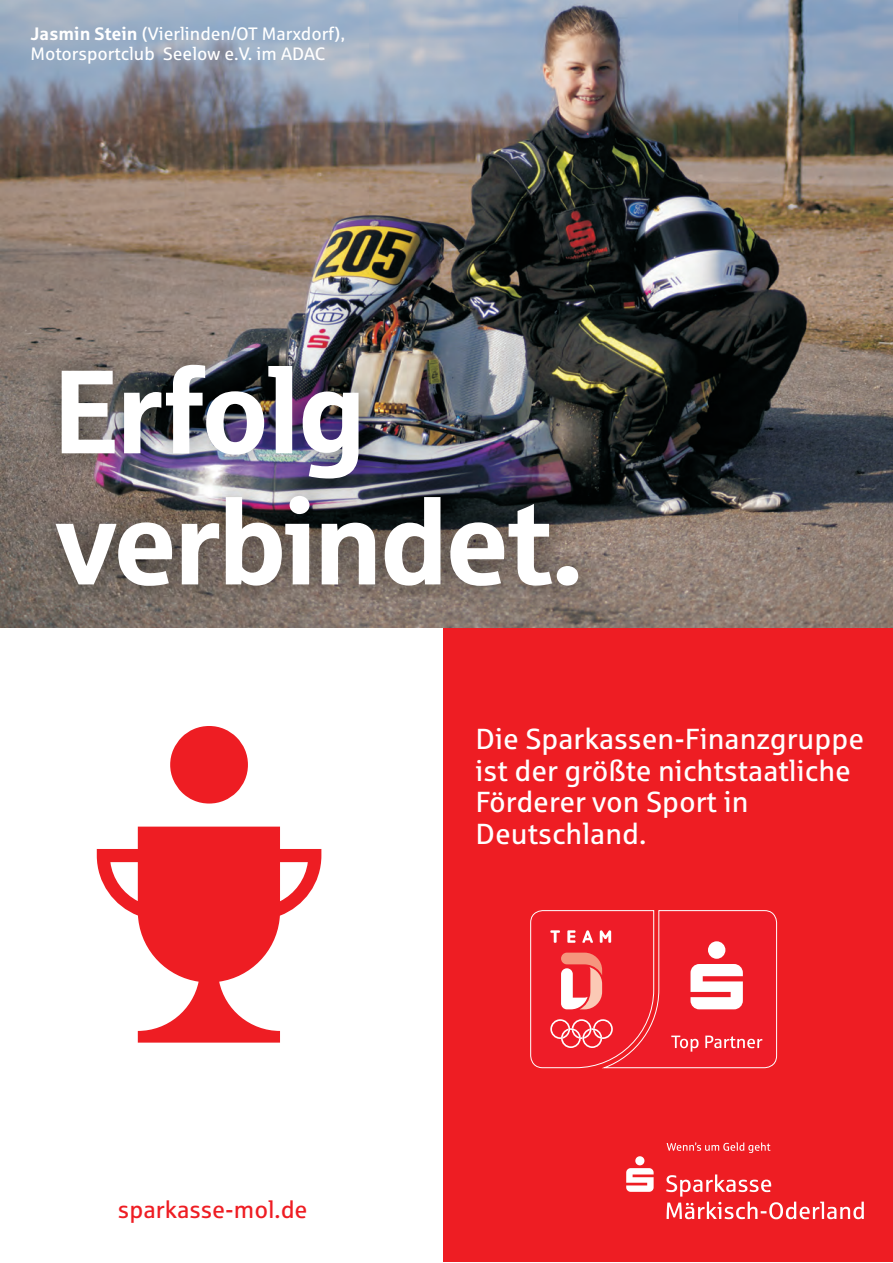
<style>
.page{position:relative;width:893px;height:1263px;background:#fff}
.page>*{position:absolute;margin:0;border:0;box-sizing:border-box;transform-origin:0 0}
.t1{font:700 118.8px/131.1px "Sparkasse Head";color:#fff}
.t2{font:29.1px/32px "Sparkasse Rg";color:#fff}
.t3{font:24px "Sparkasse Rg";color:#ee1d23}
.t4{font:18px/19.8px "Sparkasse Rg";color:#fff}
.s1{font-weight:700}
</style>
<div class="page">
<div style="left:443px;top:628px;width:450px;height:633px;background:#ee1d23"></div>
<svg style="left:626px;top:1142px;width:238px;height:77px"></svg>
<svg style="left:97px;top:726px;width:224px;height:316px"></svg>
<svg style="left:530px;top:910px;width:247px;height:158px"></svg>
<img style="left:0;top:0;width:893px;height:628px">
<img style="left:38px;top:347px;width:566px;height:255px">
<p class="t4" style="left:30px;top:25px;width:316px"><span class="s1">Jasmin Stein</span> (Vierlinden/OT Marxdorf),<br>Motorsportclub Seelow e.V. im ADAC</p>
<h1 class="t1" style="left:55px;top:355px;width:529px">Erfolg verbindet.</h1>
<p class="t3" style="left:118px;top:1200px;width:191px">sparkasse-mol.de</p>
<p class="t2" style="left:475px;top:725px;width:390px">Die Sparkassen-Finanzgruppe ist der größte nichtstaatliche<br>Förderer von Sport in<br>Deutschland.</p>
</div>
